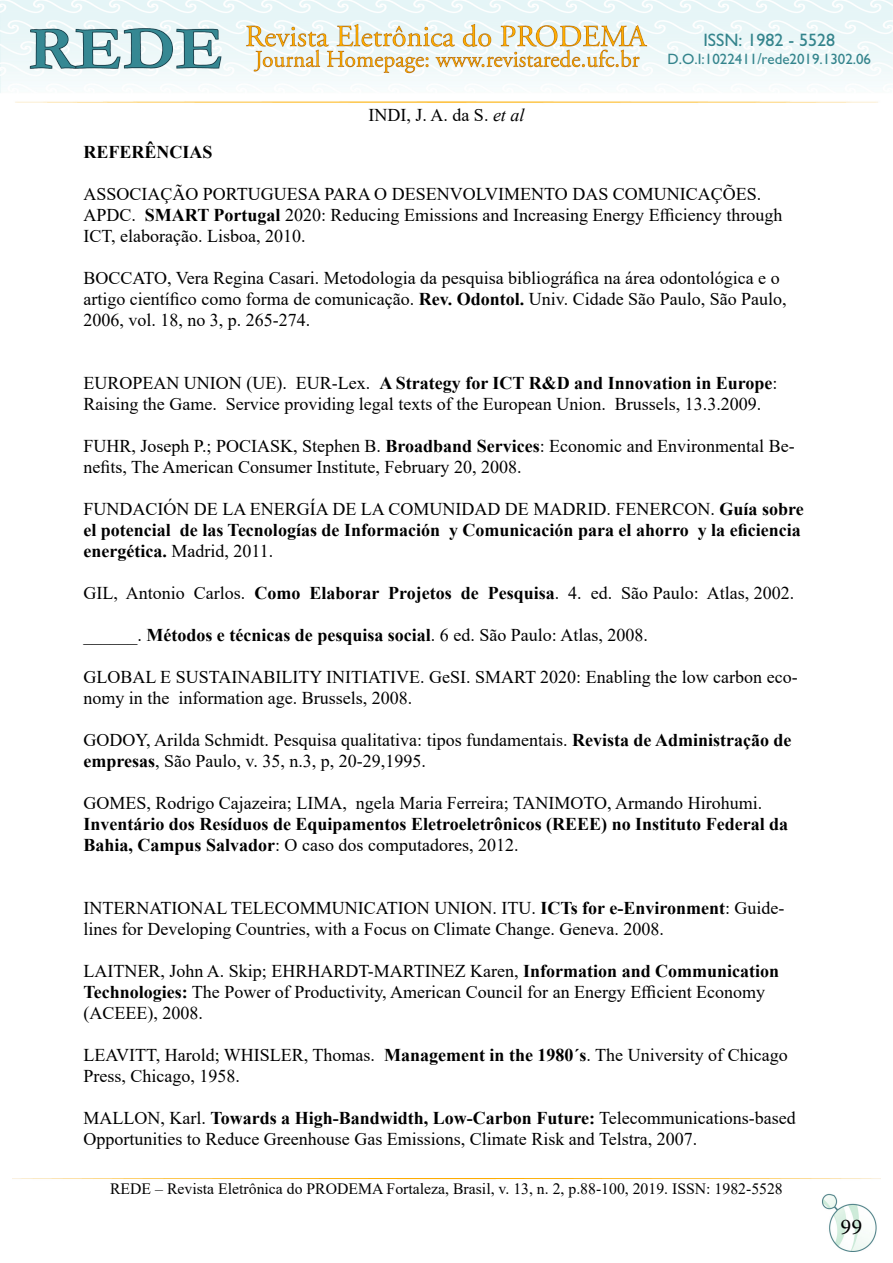
<style>
.page{position:relative;width:893px;height:1263px;background:#fff}
.page>*{position:absolute;margin:0;border:0;box-sizing:border-box;transform-origin:0 0}
.t1{font:22.5px "Minion Pro";color:#000}
.t2{font:18px/21px "Times New Roman";color:#000}
.t3{font:700 18px/21px "Times New Roman";color:#000}
.t4{font:18px "M Gill Sans";color:#34848c}
.t5{font:15.75px "Times New Roman";color:#000}
.t6{font:15px "M Gill Sans";color:#34848c}
.s1{font-style:italic}
.s2{font-weight:700}
.s3{font-weight:400}
</style>
<div class="page">
<img style="left:13px;top:1178px;width:867px;height:73px">
<img style="left:0;top:0;width:893px;height:103px">
<p class="t2" style="left:368px;top:104px;width:157px">INDI, J. A. da S. <span class="s1">et al</span></p>
<p class="t4" style="left:703px;top:30px;width:133px">ISSN: 1982 - 5528</p>
<p class="t6" style="left:668px;top:51px;width:205px">D.O.I:1022411/rede2019.1302.06</p>
<p class="t3" style="left:83px;top:141px;width:131px">REFERÊNCIAS</p>
<p class="t2" style="left:83px;top:183px;width:700px">ASSOCIAÇÃO PORTUGUESA PARA O DESENVOLVIMENTO DAS COMUNICAÇÕES.<br>APDC. <span class="s2">SMART Portugal</span> 2020: Reducing Emissions and Increasing Energy Efficiency through<br>ICT, elaboração. Lisboa, 2010.</p>
<p class="t2" style="left:83px;top:267px;width:705px">BOCCATO, Vera Regina Casari. Metodologia da pesquisa bibliográfica na área odontológica e o artigo científico como forma de comunicação. <span class="s2">Rev. Odontol.</span> Univ. Cidade São Paulo, São Paulo,<br>2006, vol. 18, no 3, p. 265-274.</p>
<p class="t2" style="left:83px;top:372px;width:696px">EUROPEAN UNION (UE). EUR-Lex. <span class="s2">A Strategy for ICT R&amp;D and Innovation in Europe</span>:<br>Raising the Game. Service providing legal texts of the European Union. Brussels, 13.3.2009.</p>
<p class="t2" style="left:83px;top:435px;width:713px">FUHR, Joseph P.; POCIASK, Stephen B. <span class="s2">Broadband Services</span>: Economic and Environmental Be&shy;nefits, The American Consumer Institute, February 20, 2008.</p>
<p class="t3" style="left:83px;top:498px;width:722px"><span class="s3">FUNDACIÓN DE LA ENERGÍA DE LA COMUNIDAD DE MADRID. FENERCON.</span> Guía sobre el potencial de las Tecnologías de Información y Comunicación para el ahorro y la eficiencia energética. <span class="s3">Madrid, 2011.</span></p>
<p class="t2" style="left:83px;top:582px;width:712px">GIL, Antonio Carlos. <span class="s2">Como Elaborar Projetos de Pesquisa</span>. 4. ed. São Paulo: Atlas, 2002.</p>
<p class="t2" style="left:83px;top:624px;width:566px">______. <span class="s2">Métodos e técnicas de pesquisa social</span>. 6 ed. São Paulo: Atlas, 2008.</p>
<p class="t2" style="left:83px;top:666px;width:716px">GLOBAL E SUSTAINABILITY INITIATIVE. GeSI. SMART 2020: Enabling the low carbon eco&shy;nomy in the information age. Brussels, 2008.</p>
<p class="t2" style="left:83px;top:729px;width:710px">GODOY, Arilda Schmidt. Pesquisa qualitativa: tipos fundamentais. <span class="s2">Revista de Administração de empresas</span>, São Paulo, v. 35, n.3, p, 20-29,1995.</p>
<p class="t2" style="left:83px;top:792px;width:706px">GOMES, Rodrigo Cajazeira; LIMA, ngela Maria Ferreira; TANIMOTO, Armando Hirohumi.<br><span class="s2">Inventário dos Resíduos de Equipamentos Eletroeletrônicos (REEE) no Instituto Federal da<br>Bahia, Campus Salvador</span>: O caso dos computadores, 2012.</p>
<p class="t2" style="left:83px;top:897px;width:703px">INTERNATIONAL TELECOMMUNICATION UNION. ITU. <span class="s2">ICTs for e-Environment</span>: Guide&shy;lines for Developing Countries, with a Focus on Climate Change. Geneva. 2008.</p>
<p class="t2" style="left:83px;top:960px;width:697px">LAITNER, John A. Skip; EHRHARDT-MARTINEZ Karen, <span class="s2">Information and Communication<br>Technologies:</span> The Power of Productivity, American Council for an Energy Efficient Economy (ACEEE), 2008.</p>
<p class="t2" style="left:83px;top:1044px;width:706px">LEAVITT, Harold; WHISLER, Thomas. <span class="s2">Management in the 1980´s</span>. The University of Chicago<br>Press, Chicago, 1958.</p>
<p class="t2" style="left:83px;top:1107px;width:714px">MALLON, Karl. <span class="s2">Towards a High-Bandwidth, Low-Carbon Future:</span> Telecommunications-based<br>Opportunities to Reduce Greenhouse Gas Emissions, Climate Risk and Telstra, 2007.</p>
<p class="t5" style="left:110px;top:1178px;width:674px">REDE – Revista Eletrônica do PRODEMA Fortaleza, Brasil, v. 13, n. 2, p.88-100, 2019. ISSN: 1982-5528</p>
<p class="t1" style="left:841px;top:1211px;width:23px">99</p>
</div>
